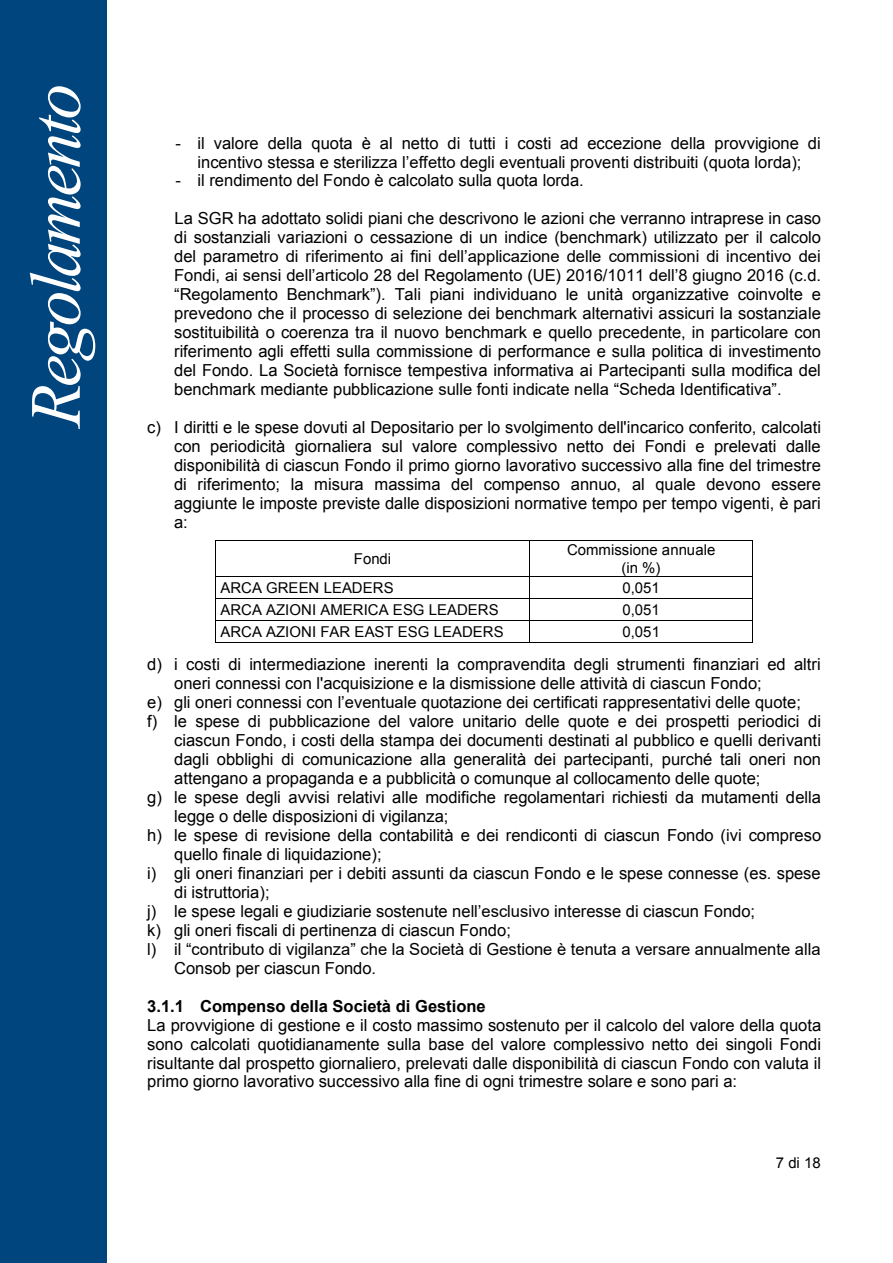
<style>
.page{position:relative;width:893px;height:1263px;background:#fff}
.page>*{position:absolute;margin:0;border:0;box-sizing:border-box;transform-origin:0 0}
.t1{font:italic 72px "Times New Roman";letter-spacing:-.05em;color:#fff}
.t2{font:16.5px/18.9px "Arial";color:#000;text-align:justify}
.t3{font:700 16.5px "Arial";color:#000}
.t4{font:15px/17.2px "Arial";color:#000;text-align:center}
</style>
<div class="page">
<hr style="left:216px;top:541px;width:314px;height:1px;background:#000">
<hr style="left:530px;top:541px;width:222px;height:1px;background:#000">
<hr style="left:215px;top:541px;width:1px;height:35px;background:#000">
<hr style="left:530px;top:541px;width:1px;height:35px;background:#000">
<hr style="left:752px;top:541px;width:1px;height:35px;background:#000">
<hr style="left:216px;top:576px;width:314px;height:1px;background:#000">
<hr style="left:530px;top:576px;width:222px;height:1px;background:#000">
<hr style="left:216px;top:598px;width:314px;height:1px;background:#000">
<hr style="left:530px;top:598px;width:222px;height:1px;background:#000">
<hr style="left:216px;top:620px;width:314px;height:1px;background:#000">
<hr style="left:530px;top:620px;width:222px;height:1px;background:#000">
<svg style="left:215px;top:576px;width:1px;height:67px"></svg>
<hr style="left:216px;top:642px;width:314px;height:1px;background:#000">
<hr style="left:530px;top:642px;width:222px;height:1px;background:#000">
<svg style="left:752px;top:576px;width:1px;height:67px"></svg>
<div style="left:0;top:0;width:106px;height:1263px;background:#00457d"></div>
<h1 class="t1" style="left:6px;top:428px;width:345px;rotate:-90deg">Regolamento</h1>
<p class="t2" style="left:176px;top:134px;width:647px;text-align:center">- il valore della quota è al netto di tutti i costi ad eccezione della provvigione di incentivo stessa e sterilizza l’effetto degli eventuali proventi distribuiti (quota lorda);</p>
<p class="t2" style="left:176px;top:171px;width:410px">- il rendimento del Fondo è calcolato sulla quota lorda.</p>
<p class="t2" style="left:174px;top:209px;width:648px">La SGR ha adottato solidi piani che descrivono le azioni che verranno intraprese in caso di sostanziali variazioni o cessazione di un indice (benchmark) utilizzato per il calcolo del parametro di riferimento ai fini dell’applicazione delle commissioni di incentivo dei Fondi, ai sensi dell’articolo 28 del Regolamento (UE) 2016/1011 dell’8 giugno 2016 (c.d. “Regolamento Benchmark”). Tali piani individuano le unità organizzative coinvolte e prevedono che il processo di selezione dei benchmark alternativi assicuri la sostanziale sostituibilità o coerenza tra il nuovo benchmark e quello precedente, in particolare con riferimento agli effetti sulla commissione di performance e sulla politica di investimento del Fondo. La Società fornisce tempestiva informativa ai Partecipanti sulla modifica del benchmark mediante pubblicazione sulle fonti indicate nella “Scheda Identificativa”.</p>
<p class="t2" style="left:174px;top:418px;width:648px;text-indent:-27px">c) I diritti e le spese dovuti al Depositario per lo svolgimento dell'incarico conferito, calcolati con periodicità giornaliera sul valore complessivo netto dei Fondi e prelevati dalle disponibilità di ciascun Fondo il primo giorno lavorativo successivo alla fine del trimestre di riferimento; la misura massima del compenso annuo, al quale devono essere aggiunte le imposte previste dalle disposizioni normative tempo per tempo vigenti, è pari a:</p>
<p class="t4" style="left:354px;top:550px;width:39px">Fondi</p>
<p class="t4" style="left:567px;top:542px;width:150px">Commissione annuale (in %)</p>
<p class="t4" style="left:220px;top:579px;width:175px">ARCA GREEN LEADERS</p>
<p class="t4" style="left:622px;top:579px;width:39px">0,051</p>
<p class="t4" style="left:220px;top:601px;width:280px">ARCA AZIONI AMERICA ESG LEADERS</p>
<p class="t4" style="left:622px;top:601px;width:39px">0,051</p>
<p class="t4" style="left:220px;top:623px;width:285px">ARCA AZIONI FAR EAST ESG LEADERS</p>
<p class="t4" style="left:622px;top:623px;width:39px">0,051</p>
<p class="t2" style="left:147px;top:655px;width:675px">d) i costi di intermediazione inerenti la compravendita degli strumenti finanziari ed altri</p>
<p class="t2" style="left:174px;top:674px;width:589px">oneri connessi con l'acquisizione e la dismissione delle attività di ciascun Fondo;</p>
<p class="t2" style="left:147px;top:693px;width:655px">e) gli oneri connessi con l’eventuale quotazione dei certificati rappresentativi delle quote;</p>
<p class="t2" style="left:147px;top:712px;width:675px">f) le spese di pubblicazione del valore unitario delle quote e dei prospetti periodici di</p>
<p class="t2" style="left:174px;top:731px;width:648px">ciascun Fondo, i costi della stampa dei documenti destinati al pubblico e quelli derivanti</p>
<p class="t2" style="left:174px;top:750px;width:648px">dagli obblighi di comunicazione alla generalità dei partecipanti, purché tali oneri non</p>
<p class="t2" style="left:174px;top:769px;width:588px">attengano a propaganda e a pubblicità o comunque al collocamento delle quote;</p>
<p class="t2" style="left:147px;top:788px;width:675px">g) le spese degli avvisi relativi alle modifiche regolamentari richiesti da mutamenti della</p>
<p class="t2" style="left:174px;top:807px;width:276px">legge o delle disposizioni di vigilanza;</p>
<p class="t2" style="left:147px;top:826px;width:676px">h) le spese di revisione della contabilità e dei rendiconti di ciascun Fondo (ivi compreso</p>
<p class="t2" style="left:174px;top:845px;width:209px">quello finale di liquidazione);</p>
<p class="t2" style="left:147px;top:864px;width:675px">i) gli oneri finanziari per i debiti assunti da ciascun Fondo e le spese connesse (es. spese</p>
<p class="t2" style="left:174px;top:883px;width:97px">di istruttoria);</p>
<p class="t2" style="left:147px;top:901px;width:609px">j) le spese legali e giudiziarie sostenute nell’esclusivo interesse di ciascun Fondo;</p>
<p class="t2" style="left:147px;top:921px;width:365px">k) gli oneri fiscali di pertinenza di ciascun Fondo;</p>
<p class="t2" style="left:147px;top:939px;width:675px">l) il “contributo di vigilanza” che la Società di Gestione è tenuta a versare annualmente alla</p>
<p class="t2" style="left:174px;top:959px;width:203px">Consob per ciascun Fondo.</p>
<p class="t3" style="left:147px;top:995px;width:340px">3.1.1 Compenso della Società di Gestione</p>
<p class="t2" style="left:147px;top:1015px;width:675px">La provvigione di gestione e il costo massimo sostenuto per il calcolo del valore della quota sono calcolati quotidianamente sulla base del valore complessivo netto dei singoli Fondi risultante dal prospetto giornaliero, prelevati dalle disponibilità di ciascun Fondo con valuta il primo giorno lavorativo successivo alla fine di ogni trimestre solare e sono pari a:</p>
<p class="t4" style="left:776px;top:1155px;width:46px">7 di 18</p>
</div>
